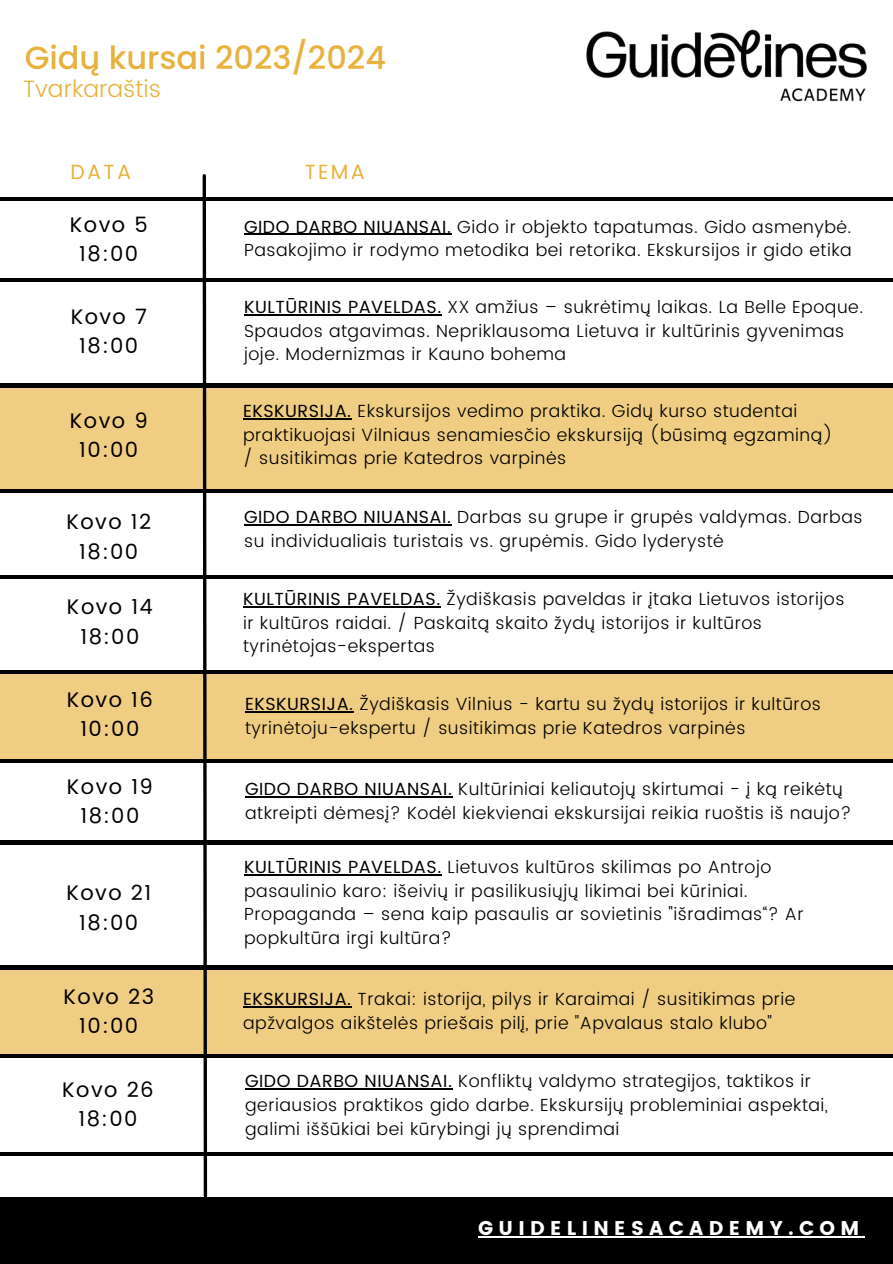
<style>
.page{position:relative;width:893px;height:1264px;background:#fff}
.page>*{position:absolute;margin:0;border:0;box-sizing:border-box;transform-origin:0 0}
.t1{font:500 31.95px "Poppins";color:#e7b23d}
.t2{font:300 23.7px "Poppins";color:#e7b23d}
.t3{font:21px "Poppins";letter-spacing:.07em;color:#000}
.t4{font:20.55px "Poppins";letter-spacing:.11em;color:#e7b23d}
.t5{font:19.8px "Poppins";letter-spacing:.27em;color:#fff}
.t6{font:300 17.55px/23.7px "Poppins";letter-spacing:.03em;color:#000}
.s1{font-weight:400}
</style>
<div class="page">
<div style="left:0;top:385px;width:892px;height:107px;background:#efcd82"></div>
<hr style="left:0;top:197px;width:892px;height:3px;background:#000">
<div style="left:0;top:1197px;width:892px;height:66px;background:#000"></div>
<div style="left:0;top:672px;width:892px;height:88px;background:#efcd82"></div>
<div style="left:0;top:967px;width:892px;height:88px;background:#efcd82"></div>
<svg style="left:201px;top:174px;width:8px;height:1023px"></svg>
<img style="left:586px;top:29px;width:282px;height:73px">
<hr style="left:478px;top:1236px;width:386px;height:1px;background:#fff">
<hr style="left:0;top:489px;width:892px;height:4px;background:#000">
<hr style="left:0;top:575px;width:892px;height:4px;background:#000">
<hr style="left:0;top:670px;width:892px;height:4px;background:#000">
<hr style="left:0;top:278px;width:892px;height:3px;background:#000">
<hr style="left:0;top:759px;width:892px;height:4px;background:#000">
<hr style="left:0;top:384px;width:892px;height:3px;background:#000">
<hr style="left:0;top:841px;width:892px;height:3px;background:#000">
<hr style="left:243px;top:418px;width:109px;height:1px;background:#000">
<hr style="left:243px;top:606px;width:198px;height:1px;background:#000">
<hr style="left:245px;top:711px;width:109px;height:1px;background:#000">
<hr style="left:244px;top:524px;width:207px;height:1px;background:#000">
<hr style="left:244px;top:314px;width:198px;height:1px;background:#000">
<hr style="left:244px;top:234px;width:207px;height:1px;background:#000">
<hr style="left:0;top:965px;width:892px;height:4px;background:#000">
<hr style="left:244px;top:874px;width:198px;height:1px;background:#000">
<hr style="left:0;top:1054px;width:892px;height:3px;background:#000">
<hr style="left:245px;top:796px;width:207px;height:1px;background:#000">
<hr style="left:245px;top:1088px;width:207px;height:1px;background:#000">
<hr style="left:243px;top:1006px;width:109px;height:1px;background:#000">
<hr style="left:0;top:1152px;width:892px;height:3px;background:#000">
<p class="t1" style="left:25px;top:35px;width:363px">Gidų kursai 2023/2024</p>
<p class="t2" style="left:23px;top:75px;width:140px">Tvarkaraštis</p>
<p class="t4" style="left:71px;top:160px;width:62px">DATA</p>
<p class="t4" style="left:305px;top:160px;width:62px">TEMA</p>
<p class="t3" style="left:70px;top:212px;width:79px">Kovo 5</p>
<p class="t3" style="left:79px;top:241px;width:60px">18:00</p>
<p class="t3" style="left:71px;top:304px;width:78px">Kovo 7</p>
<p class="t3" style="left:79px;top:333px;width:60px">18:00</p>
<p class="t3" style="left:70px;top:408px;width:79px">Kovo 9</p>
<p class="t3" style="left:79px;top:437px;width:61px">10:00</p>
<p class="t3" style="left:66px;top:510px;width:86px">Kovo 12</p>
<p class="t3" style="left:79px;top:539px;width:60px">18:00</p>
<p class="t3" style="left:67px;top:595px;width:87px">Kovo 14</p>
<p class="t3" style="left:80px;top:624px;width:60px">18:00</p>
<p class="t3" style="left:67px;top:687px;width:88px">Kovo 16</p>
<p class="t3" style="left:80px;top:716px;width:61px">10:00</p>
<p class="t3" style="left:67px;top:774px;width:87px">Kovo 19</p>
<p class="t3" style="left:80px;top:803px;width:60px">18:00</p>
<p class="t3" style="left:66px;top:880px;width:86px">Kovo 21</p>
<p class="t3" style="left:79px;top:910px;width:60px">18:00</p>
<p class="t3" style="left:64px;top:984px;width:92px">Kovo 23</p>
<p class="t3" style="left:79px;top:1013px;width:61px">10:00</p>
<p class="t3" style="left:62px;top:1077px;width:93px">Kovo 26</p>
<p class="t3" style="left:78px;top:1106px;width:60px">18:00</p>
<p class="t6" style="left:244px;top:215px;width:609px"><span class="s1">GIDO DARBO NIUANSAI.</span> Gido ir objekto tapatumas. Gido asmenybė.<br>Pasakojimo ir rodymo metodika bei retorika. Ekskursijos ir gido etika</p>
<p class="t6" style="left:244px;top:295px;width:620px"><span class="s1">KULTŪRINIS PAVELDAS.</span> XX amžius – sukrėtimų laikas. La Belle Epoque.<br>Spaudos atgavimas. Nepriklausoma Lietuva ir kultūrinis gyvenimas joje. Modernizmas ir Kauno bohema</p>
<p class="t6" style="left:243px;top:399px;width:591px"><span class="s1">EKSKURSIJA.</span> Ekskursijos vedimo praktika. Gidų kurso studentai praktikuojasi Vilniaus senamiesčio ekskursiją (būsimą egzaminą)</p>
<p class="t6" style="left:243px;top:446px;width:325px">/ susitikimas prie Katedros varpinės</p>
<p class="t6" style="left:244px;top:505px;width:620px"><span class="s1">GIDO DARBO NIUANSAI.</span> Darbas su grupe ir grupės valdymas. Darbas su individualiais turistais vs. grupėmis. Gido lyderystė</p>
<p class="t6" style="left:243px;top:587px;width:602px"><span class="s1">KULTŪRINIS PAVELDAS.</span> Žydiškasis paveldas ir įtaka Lietuvos istorijos ir kultūros raidai. / Paskaitą skaito žydų istorijos ir kultūros tyrinėtojas-ekspertas</p>
<p class="t6" style="left:245px;top:692px;width:577px"><span class="s1">EKSKURSIJA.</span> Žydiškasis Vilnius - kartu su žydų istorijos ir kultūros tyrinėtoju-ekspertu / susitikimas prie Katedros varpinės</p>
<p class="t6" style="left:245px;top:777px;width:607px"><span class="s1">GIDO DARBO NIUANSAI.</span> Kultūriniai keliautojų skirtumai - į ką reikėtų atkreipti dėmesį? Kodėl kiekvienai ekskursijai reikia ruoštis iš naujo?</p>
<p class="t6" style="left:244px;top:855px;width:529px"><span class="s1">KULTŪRINIS PAVELDAS.</span> Lietuvos kultūros skilimas po Antrojo pasaulinio karo: išeivių ir pasilikusiųjų likimai bei kūriniai.</p>
<p class="t6" style="left:244px;top:902px;width:561px">Propaganda – sena kaip pasaulis ar sovietinis "išradimas“? Ar popkultūra irgi kultūra?</p>
<p class="t6" style="left:243px;top:987px;width:554px"><span class="s1">EKSKURSIJA.</span> Trakai: istorija, pilys ir Karaimai / susitikimas prie apžvalgos aikštelės priešais pilį, prie "Apvalaus stalo klubo"</p>
<p class="t6" style="left:245px;top:1069px;width:584px"><span class="s1">GIDO DARBO NIUANSAI.</span> Konfliktų valdymo strategijos, taktikos ir geriausios praktikos gido darbe. Ekskursijų probleminiai aspektai, galimi iššūkiai bei kūrybingi jų sprendimai</p>
<p class="t5" style="left:478px;top:1216px;width:383px">GUIDELINESACADEMY.COM</p>
</div>
